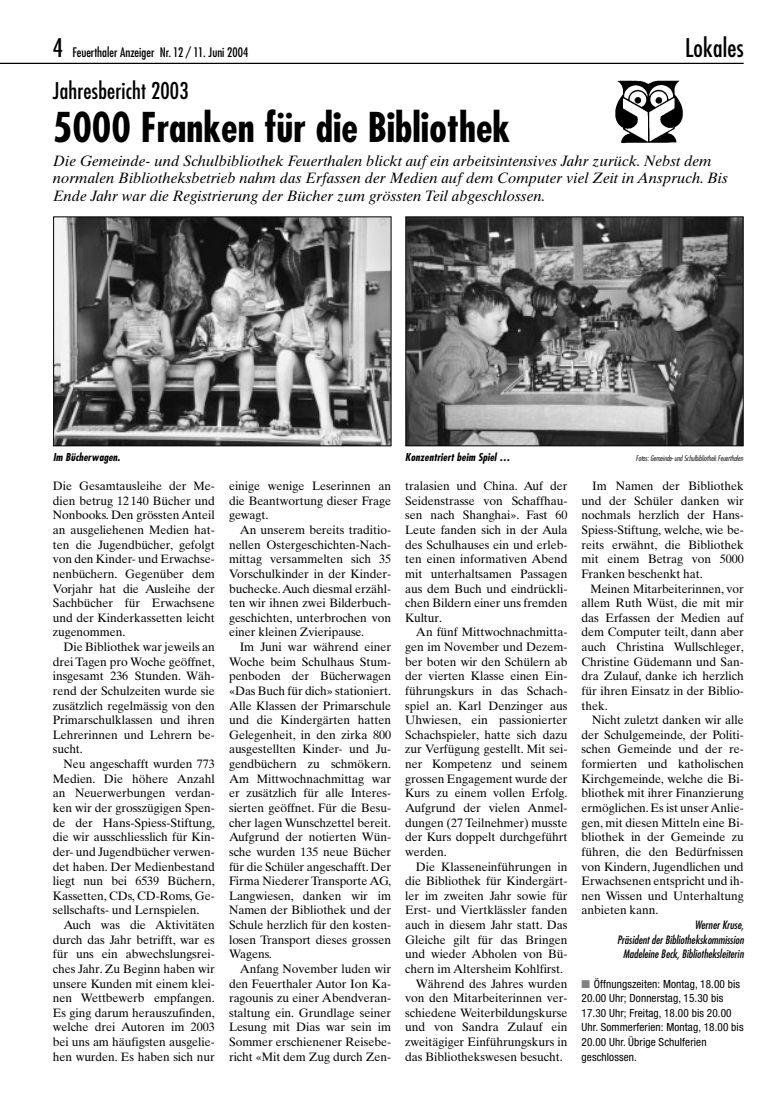
<style>
.page{position:relative;width:780px;height:1099px;background:#fff}
.page>*{position:absolute;margin:0;border:0;box-sizing:border-box;transform-origin:0 0}
.t1{font:700 condensed 40px "Futura";color:#000}
.t2{font:condensed 25px "Futura";letter-spacing:.01em;color:#000}
.t3{font:condensed 22.5px "Futura";letter-spacing:.01em;color:#000}
.t4{font:italic 15px/17.5px "Times Ten";color:#000}
.t5{font:condensed 12.75px "Futura";color:#000}
.t6{font:12.25px/14.6px "Times Ten";letter-spacing:-.005em;color:#000;text-align:justify}
.t7{font:condensed 11.25px/14.6px "Helvetica Neue";letter-spacing:.01em;color:#000}
.t8{font:italic condensed 11.25px/14.6px "Futura";color:#000;text-align:right}
.t9{font:italic 700 condensed 10.62px "Futura";letter-spacing:.01em;color:#000}
.t10{font:italic 300 condensed 7.5px "Futura";color:#000}
.s1{font-size:25px}
.s2{color:#808080}
</style>
<div class="page">
<hr style="left:0;top:63px;width:744px;height:1px;background:#000">
<img style="left:407px;top:218px;width:335px;height:226px">
<div style="left:405px;top:216px;width:339px;height:230px;border:1px solid #000"></div>
<img style="left:55px;top:218px;width:335px;height:226px">
<div style="left:53px;top:216px;width:339px;height:230px;border:1px solid #000"></div>
<img style="left:615px;top:80px;width:68px;height:64px">
<p class="t5" style="left:53px;top:47px;width:197px"><span class="s1">4</span> Feuerthaler Anzeiger Nr. 12 / 11. Juni 2004</p>
<h2 class="t2" style="left:685px;top:37px;width:60px">Lokales</h2>
<h3 class="t3" style="left:53px;top:81px;width:137px">Jahresbericht 2003</h3>
<h1 class="t1" style="left:53px;top:109px;width:459px">5000 Franken für die Bibliothek</h1>
<p class="t4" style="left:53px;top:153px;width:677px">Die Gemeinde- und Schulbibliothek Feuerthalen blickt auf ein arbeitsintensives Jahr zurück. Nebst dem normalen Bibliotheksbetrieb nahm das Erfassen der Medien auf dem Computer viel Zeit in Anspruch. Bis<br>Ende Jahr war die Registrierung der Bücher zum grössten Teil abgeschlossen.</p>
<p class="t9" style="left:53px;top:452px;width:69px">Im Bücherwagen.</p>
<p class="t9" style="left:405px;top:452px;width:106px">Konzentriert beim Spiel …</p>
<p class="t10" style="left:636px;top:455px;width:109px">Fotos: Gemeinde- und Schulbibliothek Feuerthalen</p>
<p class="t6" style="left:582px;top:480px;width:164px;text-indent:11px">Im Namen der Bibliothek und der Schüler danken wir nochmals herzlich der Hans-Spiess-Stiftung, welche, wie be&shy;reits erwähnt, die Bibliothek mit einem Betrag von 5000<br>Franken beschenkt hat.</p>
<p class="t6" style="left:582px;top:582px;width:164px;text-indent:9px">Meinen Mitarbeiterinnen, vor allem Ruth Wüst, die mit mir das Erfassen der Medien auf dem Computer teilt, dann aber auch Christina Wullschleger, Christine Güdemann und San&shy;dra Zulauf, danke ich herzlich für ihren Einsatz in der Biblio&shy;thek.</p>
<p class="t6" style="left:582px;top:714px;width:164px;text-indent:11px">Nicht zuletzt danken wir alle der Schulgemeinde, der Politi&shy;schen Gemeinde und der re&shy;formierten und katholischen Kirchgemeinde, welche die Bi&shy;bliothek mit ihrer Finanzierung ermöglichen. Es ist unser Anlie&shy;gen, mit diesen Mitteln eine Bi&shy;bliothek in der Gemeinde zu führen, die den Bedürfnissen von Kindern, Jugendlichen und Erwachsenen entspricht und ih&shy;nen Wissen und Unterhaltung anbieten kann.</p>
<p class="t8" style="left:617px;top:918px;width:128px">Werner Kruse,<br>Präsident der Bibliothekskommission<br>Madeleine Beck, Bibliotheksleiterin</p>
<p class="t7" style="left:582px;top:977px;width:164px"><span class="s2">■</span> Öffnungszeiten: Montag, 18.00 bis<br>20.00 Uhr; Donnerstag, 15.30 bis<br>17.30 Uhr; Freitag, 18.00 bis 20.00<br>Uhr. Sommerferien: Montag, 18.00 bis<br>20.00 Uhr. Übrige Schulferien geschlossen.</p>
<p class="t6" style="left:229px;top:480px;width:164px">einige wenige Leserinnen an die Beantwortung dieser Frage gewagt.</p>
<p class="t6" style="left:229px;top:524px;width:164px;text-indent:11px">An unserem bereits traditio&shy;nellen Ostergeschichten-Nach&shy;mittag versammelten sich 35<br>Vorschulkinder in der Kinder&shy;buchecke.Auch diesmal erzähl&shy;ten wir ihnen zwei Bilderbuch&shy;geschichten, unterbrochen von einer kleinen Zvieripause.</p>
<p class="t6" style="left:229px;top:641px;width:164px;text-indent:11px">Im Juni war während einer Woche beim Schulhaus Stum&shy;penboden der Bücherwagen «Das Buch für dich» stationiert.<br>Alle Klassen der Primarschule und die Kindergärten hatten Gelegenheit, in den zirka 800 ausgestellten Kinder- und Ju&shy;gendbüchern zu schmökern.<br>Am Mittwochnachmittag war er zusätzlich für alle Interes&shy;sierten geöffnet. Für die Besu&shy;cher lagen Wunschzettel bereit.<br>Aufgrund der notierten Wün&shy;sche wurden 135 neue Bücher für die Schüler angeschafft. Der Firma Niederer Transporte AG, Langwiesen, danken wir im Namen der Bibliothek und der Schule herzlich für den kosten&shy;losen Transport dieses grossen Wagens.</p>
<p class="t6" style="left:229px;top:962px;width:164px;text-indent:11px">Anfang November luden wir den Feuerthaler Autor Ion Ka&shy;ragounis zu einer Abendveran&shy;staltung ein. Grundlage seiner Lesung mit Dias war sein im Sommer erschienener Reisebe&shy;richt «Mit dem Zug durch Zen-</p>
<p class="t6" style="left:53px;top:480px;width:164px">Die Gesamtausleihe der Me&shy;dien betrug 12 140 Bücher und Nonbooks. Den grössten Anteil an ausgeliehenen Medien hat&shy;ten die Jugendbücher, gefolgt von den Kinder- und Erwachse&shy;nenbüchern. Gegenüber dem Vorjahr hat die Ausleihe der Sachbücher für Erwachsene und der Kinderkassetten leicht zugenommen.</p>
<p class="t6" style="left:53px;top:641px;width:164px;text-indent:11px">Die Bibliothek war jeweils an drei Tagen pro Woche geöffnet, insgesamt 236 Stunden. Wäh&shy;rend der Schulzeiten wurde sie zusätzlich regelmässig von den Primarschulklassen und ihren Lehrerinnen und Lehrern be&shy;sucht.</p>
<p class="t6" style="left:53px;top:758px;width:164px;text-indent:11px">Neu angeschafft wurden 773<br>Medien. Die höhere Anzahl an Neuerwerbungen verdan&shy;ken wir der grosszügigen Spen&shy;de der Hans-Spiess-Stiftung, die wir ausschliesslich für Kin&shy;der- und Jugendbücher verwen&shy;det haben. Der Medienbestand liegt nun bei 6539 Büchern, Kassetten, CDs, CD-Roms, Ge&shy;sellschafts- und Lernspielen.</p>
<p class="t6" style="left:53px;top:919px;width:164px;text-indent:11px">Auch was die Aktivitäten durch das Jahr betrifft, war es für uns ein abwechslungsrei&shy;ches Jahr. Zu Beginn haben wir unsere Kunden mit einem klei&shy;nen Wettbewerb empfangen.<br>Es ging darum herauszufinden, welche drei Autoren im 2003 bei uns am häufigsten ausgelie&shy;hen wurden. Es haben sich nur</p>
<p class="t6" style="left:405px;top:480px;width:164px">tralasien und China. Auf der Seidenstrasse von Schaffhau&shy;sen nach Shanghai». Fast 60<br>Leute fanden sich in der Aula des Schulhauses ein und erleb&shy;ten einen informativen Abend mit unterhaltsamen Passagen aus dem Buch und eindrückli&shy;chen Bildern einer uns fremden Kultur.</p>
<p class="t6" style="left:405px;top:626px;width:164px;text-indent:11px">An fünf Mittwochnachmitta&shy;gen im November und Dezem&shy;ber boten wir den Schülern ab der vierten Klasse einen Ein&shy;führungskurs in das Schach&shy;spiel an. Karl Denzinger aus Uhwiesen, ein passionierter Schachspieler, hatte sich dazu zur Verfügung gestellt. Mit sei&shy;ner Kompetenz und seinem grossen Engagement wurde der Kurs zu einem vollen Erfolg.<br>Aufgrund der vielen Anmel&shy;dungen (27 Teilnehmer) musste der Kurs doppelt durchgeführt werden.</p>
<p class="t6" style="left:416px;top:860px;width:153px">Die Klasseneinführungen in</p>
<p class="t6" style="left:405px;top:875px;width:164px">die Bibliothek für Kindergärt-</p>
<p class="t6" style="left:405px;top:889px;width:164px">ler im zweiten Jahr sowie für</p>
<p class="t6" style="left:405px;top:904px;width:164px">Erst- und Viertklässler fanden</p>
<p class="t6" style="left:405px;top:919px;width:164px">auch in diesem Jahr statt. Das</p>
<p class="t6" style="left:405px;top:933px;width:164px">Gleiche gilt für das Bringen</p>
<p class="t6" style="left:405px;top:948px;width:164px">und wieder Abholen von Bü-</p>
<p class="t6" style="left:405px;top:962px;width:159px">chern im Altersheim Kohlfirst.</p>
<p class="t6" style="left:416px;top:977px;width:153px">Während des Jahres wurden</p>
<p class="t6" style="left:405px;top:992px;width:164px">von den Mitarbeiterinnen ver-</p>
<p class="t6" style="left:405px;top:1006px;width:164px">schiedene Weiterbildungskurse</p>
<p class="t6" style="left:405px;top:1021px;width:164px">und von Sandra Zulauf ein</p>
<p class="t6" style="left:405px;top:1036px;width:164px">zweitägiger Einführungskurs in</p>
<p class="t6" style="left:405px;top:1050px;width:159px">das Bibliothekswesen besucht.</p>
</div>
